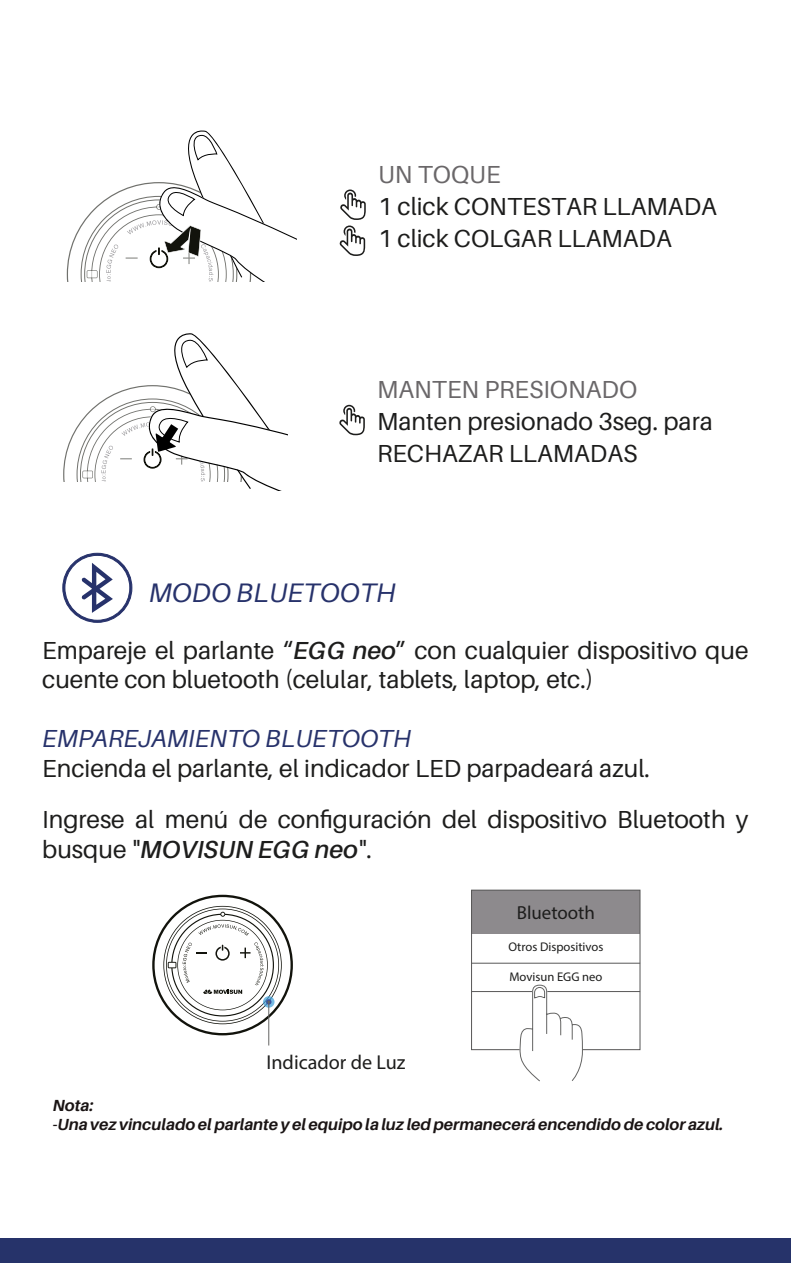
<style>
.page{position:relative;width:791px;height:1263px;background:#fff}
.page>*{position:absolute;margin:0;border:0;box-sizing:border-box;transform-origin:0 0}
.t1{font:italic 26.85px "Aileron";color:#27326b}
.t2{font:24.6px/32.1px "Aileron";color:#1d1d1c}
.t3{font:24.6px "Aileron";color:#6a6769}
.t4{font:italic 24.6px "Aileron";color:#27326b}
.t5{font:italic 600 24.6px "Aileron";color:#1d1d1c}
.t6{font:20.1px "Myriad Pro";color:#1d1d1c}
.t7{font:18.9px "Myriad Pro";color:#1d1d1c}
.t8{font:italic 700 16.05px/19.4px "Aileron";color:#1a1414}
.t9{font:12.6px "Myriad Pro";color:#1d1d1c}
.s1{font-weight:600;font-style:italic}
.s2{font-weight:400;font-style:normal}
</style>
<div class="page">
<div style="left:0;top:1238px;width:791px;height:25px;background:#26336a"></div>
<svg style="left:63px;top:333px;width:224px;height:158px"></svg>
<svg style="left:340px;top:189px;width:26px;height:67px"></svg>
<svg style="left:339px;top:405px;width:26px;height:30px"></svg>
<div style="left:471px;top:890px;width:169px;height:43px;background:#8d8a8d"></div>
<div style="left:471px;top:890px;width:169px;height:160px;border:1px solid #585757"></div>
<hr style="left:471px;top:963px;width:169px;height:1px;background:#585757">
<hr style="left:471px;top:991px;width:169px;height:1px;background:#585757">
<svg style="left:519px;top:985px;width:64px;height:96px"></svg>
<svg style="left:63px;top:553px;width:69px;height:70px"></svg>
<svg style="left:67px;top:130px;width:230px;height:151px"></svg>
<svg style="left:152px;top:895px;width:141px;height:140px"></svg>
<hr style="left:268px;top:1002px;width:1px;height:43px;background:#646463">
<p class="t3" style="left:378px;top:161px;width:124px">UN TOQUE</p>
<p class="t2" style="left:378px;top:191px;width:340px">1 click CONTESTAR LLAMADA<br>1 click COLGAR LLAMADA</p>
<p class="t3" style="left:377px;top:376px;width:262px">MANTEN PRESIONADO</p>
<p class="t2" style="left:377px;top:406px;width:337px">Manten presionado 3seg. para<br>RECHAZAR LLAMADAS</p>
<p class="t1" style="left:149px;top:578px;width:249px">MODO BLUETOOTH</p>
<p class="t2" style="left:42px;top:636px;width:708px;line-height:29.5px">Empareje el parlante “<span class="s1">EGG neo</span>” con cualquier dispositivo que cuente con bluetooth (celular, tablets, laptop, etc.)</p>
<p class="t4" style="left:42px;top:725px;width:370px">EMPAREJAMIENTO BLUETOOTH</p>
<p class="t2" style="left:42px;top:743px;width:708px;line-height:51px">Encienda el parlante, el indicador LED parpadeará azul.<br>Ingrese al menú de configuración del dispositivo Bluetooth y</p>
<p class="t5" style="left:42px;top:836px;width:331px"><span class="s2">busque "</span>MOVISUN EGG neo<span class="s2">".</span></p>
<p class="t7" style="left:517px;top:900px;width:80px">Bluetooth</p>
<p class="t9" style="left:508px;top:939px;width:96px">Otros Dispositivos</p>
<p class="t6" style="left:266px;top:1050px;width:141px">Indicador de Luz</p>
<p class="t9" style="left:509px;top:969px;width:95px">Movisun EGG neo</p>
<p class="t8" style="left:53px;top:1095px;width:672px">Nota:<br>-Una vez vinculado el parlante y el equipo la luz led permanecerá encendido de color azul.</p>
</div>
